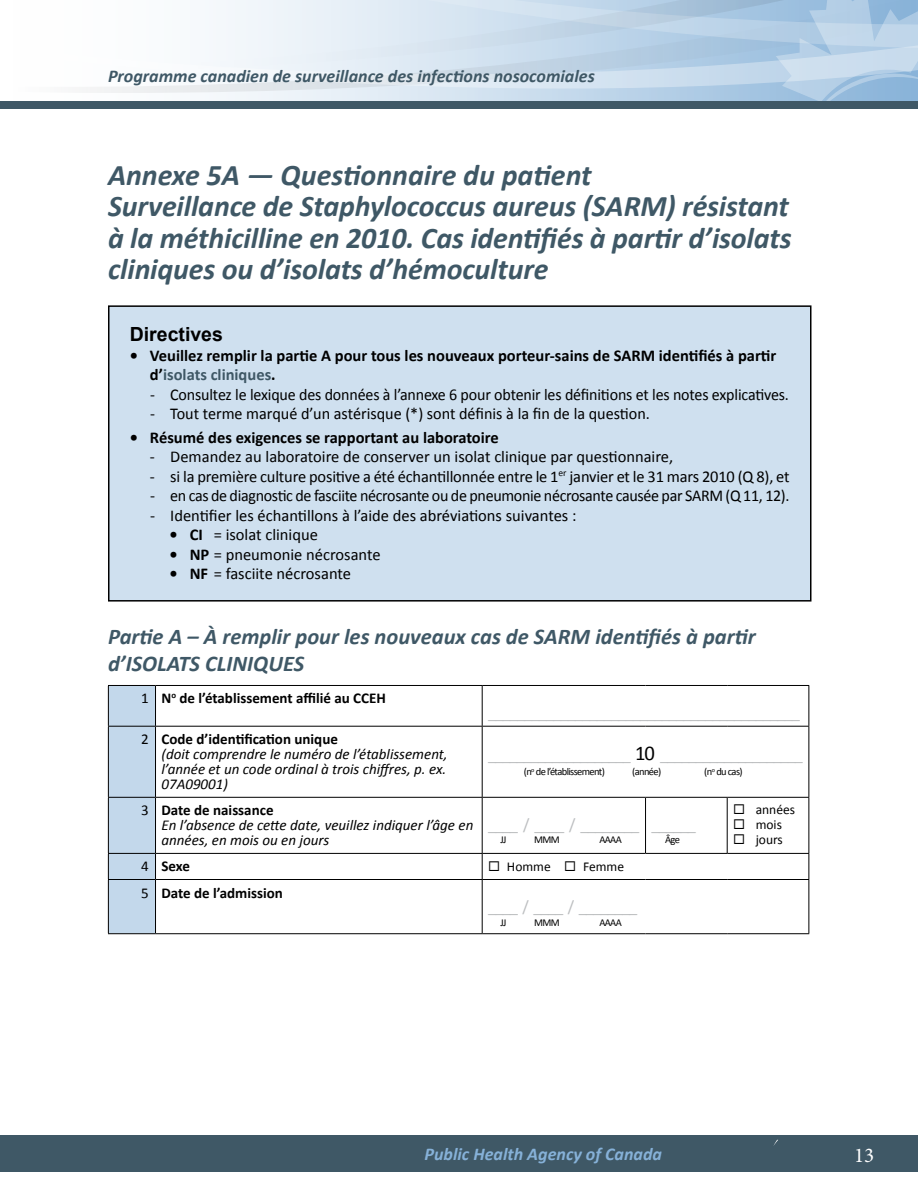
<style>
.page{position:relative;width:918px;height:1188px;background:#fff}
.page>*{position:absolute;margin:0;border:0;box-sizing:border-box;transform-origin:0 0}
.t1{font:italic 700 30px/31.5px "Calibri";letter-spacing:-.005em;color:#3f5866}
.t2{font:italic 700 22.5px/27px "Calibri";color:#3f5866}
.t3{font:21px "Minion Pro";color:#fff}
.t4{font:700 19.5px "Arial";color:#000}
.t5{font:italic 700 18px "Calibri";color:#3f5866}
.t6{font:italic 700 18px "Calibri";color:#86b1d8}
.t7{font:16.5px "Calibri";letter-spacing:-.01em;color:#000}
.t8{font:700 16.5px/19.5px "Calibri";color:#000}
.t9{font:16.5px "Calibri";color:#bcbec0}
.t10{font:italic 15px/15px "Calibri";color:#000}
.t11{font:700 15px "Calibri";color:#000}
.t12{font:13.5px "Calibri";color:#000}
.t13{font:10.5px "Calibri";letter-spacing:-.06em;color:#000}
.s1{color:#3f5866}
.s2{font-weight:700}
.s3{font-weight:400}
.s4{font-style:normal}
.s5{font-weight:700;font-style:normal}
.s6{font-size:21px;color:#000}
</style>
<div class="page">
<svg style="left:29px;top:0;width:889px;height:109px"></svg>
<div style="left:0;top:1136px;width:918px;height:36px;background:#3f5866"></div>
<div style="left:0;top:101px;width:918px;height:7px;background:#3f5866"></div>
<div style="left:109px;top:306px;width:702px;height:295px;background:#cfe0ef"></div>
<div style="left:108px;top:305px;width:704px;height:297px;border:2px solid #000"></div>
<hr style="left:156px;top:685px;width:326px;height:1px;background:#000">
<hr style="left:482px;top:685px;width:164px;height:1px;background:#000">
<hr style="left:482px;top:686px;width:1px;height:40px;background:#000">
<hr style="left:646px;top:685px;width:81px;height:1px;background:#000">
<hr style="left:727px;top:685px;width:82px;height:1px;background:#000">
<hr style="left:808px;top:686px;width:1px;height:40px;background:#000">
<hr style="left:156px;top:726px;width:326px;height:1px;background:#000">
<hr style="left:482px;top:726px;width:164px;height:1px;background:#000">
<hr style="left:482px;top:727px;width:1px;height:70px;background:#000">
<hr style="left:646px;top:726px;width:81px;height:1px;background:#000">
<hr style="left:727px;top:726px;width:82px;height:1px;background:#000">
<hr style="left:808px;top:727px;width:1px;height:70px;background:#000">
<hr style="left:156px;top:797px;width:326px;height:1px;background:#000">
<hr style="left:482px;top:797px;width:164px;height:1px;background:#000">
<hr style="left:482px;top:798px;width:1px;height:55px;background:#000">
<hr style="left:646px;top:797px;width:81px;height:1px;background:#000">
<hr style="left:645px;top:798px;width:1px;height:55px;background:#000">
<hr style="left:727px;top:797px;width:82px;height:1px;background:#000">
<hr style="left:727px;top:798px;width:1px;height:55px;background:#000">
<hr style="left:808px;top:798px;width:1px;height:55px;background:#000">
<hr style="left:156px;top:853px;width:326px;height:1px;background:#000">
<div style="left:108px;top:685px;width:48px;height:248px;background:#c3d8eb"></div>
<hr style="left:482px;top:853px;width:164px;height:1px;background:#000">
<svg style="left:482px;top:854px;width:1px;height:25px"></svg>
<hr style="left:646px;top:853px;width:81px;height:1px;background:#000">
<hr style="left:727px;top:853px;width:82px;height:1px;background:#000">
<svg style="left:808px;top:854px;width:1px;height:25px"></svg>
<hr style="left:108px;top:879px;width:48px;height:1px;background:#000">
<hr style="left:108px;top:880px;width:1px;height:53px;background:#000">
<hr style="left:156px;top:879px;width:326px;height:1px;background:#000">
<hr style="left:155px;top:880px;width:1px;height:53px;background:#000">
<hr style="left:482px;top:879px;width:164px;height:1px;background:#000">
<hr style="left:482px;top:880px;width:1px;height:53px;background:#000">
<hr style="left:646px;top:879px;width:81px;height:1px;background:#000">
<hr style="left:727px;top:879px;width:82px;height:1px;background:#000">
<hr style="left:808px;top:880px;width:1px;height:53px;background:#000">
<hr style="left:108px;top:933px;width:48px;height:1px;background:#000">
<hr style="left:156px;top:933px;width:326px;height:1px;background:#000">
<hr style="left:482px;top:933px;width:164px;height:1px;background:#000">
<hr style="left:646px;top:933px;width:81px;height:1px;background:#000">
<hr style="left:727px;top:933px;width:82px;height:1px;background:#000">
<p class="t5" style="left:108px;top:64px;width:488px">Programme canadien de surveillance des infections nosocomiales</p>
<h1 class="t1" style="left:108px;top:157px;width:685px">Annexe 5A — Questionnaire du patient<br>Surveillance de Staphylococcus aureus (SARM) résistant à la méthicilline en 2010. Cas identifiés à partir d’isolats cliniques ou d’isolats d’hémoculture</h1>
<p class="t4" style="left:130px;top:322px;width:95px">Directives</p>
<p class="t8" style="left:150px;top:345px;width:628px;text-indent:-20px">• Veuillez remplir la partie A pour tous les nouveaux porteur-sains de SARM identifiés à partir d’<span class="s1">isolats cliniques</span>.</p>
<p class="t7" style="left:150px;top:384px;width:640px">- Consultez le lexique des données à l’annexe 6 pour obtenir les définitions et les notes explicatives.</p>
<p class="t7" style="left:150px;top:404px;width:502px">- Tout terme marqué d’un astérisque (*) sont définis à la fin de la question.</p>
<p class="t8" style="left:130px;top:427px;width:371px">• Résumé des exigences se rapportant au laboratoire</p>
<p class="t7" style="left:150px;top:446px;width:525px">- Demandez au laboratoire de conserver un isolat clinique par questionnaire,</p>
<p class="t7" style="left:150px;top:466px;width:641px">- si la première culture positive a été échantillonnée entre le 1<sup>er</sup> janvier et le 31 mars 2010 (Q 8), et</p>
<p class="t7" style="left:150px;top:485px;width:641px">- en cas de diagnostic de fasciite nécrosante ou de pneumonie nécrosante causée par SARM (Q 11, 12).</p>
<p class="t7" style="left:150px;top:505px;width:428px">- Identifier les échantillons à l’aide des abréviations suivantes :</p>
<p class="t7" style="left:170px;top:524px;width:150px"><span class="s2">• CI</span> = isolat clinique</p>
<p class="t7" style="left:170px;top:544px;width:213px"><span class="s2">• NP</span> = pneumonie nécrosante</p>
<p class="t7" style="left:170px;top:563px;width:183px"><span class="s2">• NF</span> = fasciite nécrosante</p>
<h2 class="t2" style="left:108px;top:622px;width:649px">Partie A – À remplir pour les nouveaux cas de SARM identifiés à partir d’ISOLATS CLINIQUES</h2>
<p class="t11" style="left:141px;top:689px;width:221px"><span class="s3">1</span> N<sup>o</sup> de l’établissement affilié au CCEH</p>
<p class="t9" style="left:488px;top:702px;width:313px">___________________________________________</p>
<p class="t10" style="left:162px;top:731px;width:288px;text-indent:-20px"><span class="s4">2</span> <span class="s5">Code d’identification unique<br></span>(doit comprendre le numéro de l’établissement, l’année et un code ordinal à trois chiffres, p. ex.<br>07A09001)</p>
<p class="t9" style="left:488px;top:745px;width:316px">____________________ <span class="s6">10</span> ____________________</p>
<p class="t13" style="left:524px;top:765px;width:83px">(n<sup>o</sup> de l’établissement)</p>
<p class="t13" style="left:632px;top:765px;width:31px">(année)</p>
<p class="t13" style="left:704px;top:765px;width:40px">(n<sup>o</sup> du cas)</p>
<p class="t10" style="left:162px;top:802px;width:313px;text-indent:-20px"><span class="s4">3</span> <span class="s5">Date de naissance<br></span>En l’absence de cette date, veuillez indiquer l’âge en années, en mois ou en jours</p>
<p class="t9" style="left:488px;top:814px;width:153px">____ / ____ / ________</p>
<p class="t13" style="left:500px;top:833px;width:8px">JJ</p>
<p class="t13" style="left:534px;top:833px;width:27px">MMM</p>
<p class="t13" style="left:599px;top:833px;width:7px">AAAA</p>
<p class="t11" style="left:141px;top:857px;width:50px"><span class="s3">4</span> Sexe</p>
<p class="t12" style="left:488px;top:858px;width:137px">◻ Homme ◻ Femme</p>
<p class="t11" style="left:141px;top:883px;width:143px"><span class="s3">5</span> Date de l’admission</p>
<p class="t9" style="left:488px;top:896px;width:151px">____ / ____ / ________</p>
<p class="t13" style="left:500px;top:916px;width:8px">JJ</p>
<p class="t13" style="left:534px;top:916px;width:27px">MMM</p>
<p class="t13" style="left:599px;top:916px;width:7px">AAAA</p>
<p class="t9" style="left:652px;top:814px;width:46px">______</p>
<p class="t13" style="left:665px;top:833px;width:16px">Âge</p>
<p class="t12" style="left:733px;top:802px;width:63px">◻ années</p>
<p class="t12" style="left:733px;top:817px;width:50px">◻ mois</p>
<p class="t12" style="left:733px;top:832px;width:51px">◻ jours</p>
<p class="t6" style="left:424px;top:1143px;width:239px">Public Health Agency of Canada</p>
<p class="t3" style="left:854px;top:1142px;width:22px">13</p>
</div>
